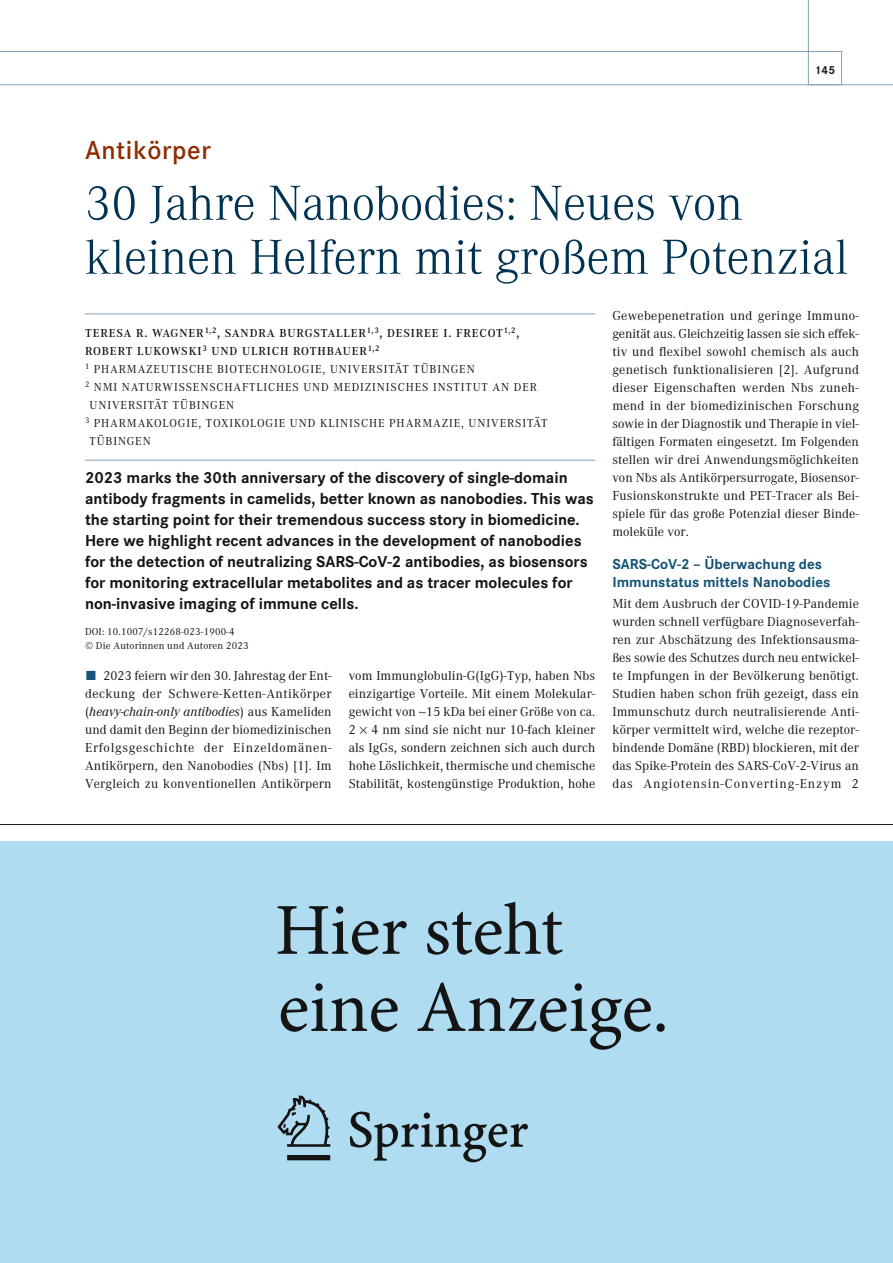
<style>
.page{position:relative;width:893px;height:1263px;background:#fff}
.page>*{position:absolute;margin:0;border:0;box-sizing:border-box;transform-origin:0 0}
.t1{font:300 51px/54px "Corporate A";color:#003252}
.t2{font:600 27px "Corporate S";letter-spacing:.02em;color:#8d2d00}
.t3{font:700 16.5px/21px "Corporate S";color:#131413}
.t4{font:700 15px/18px "Corporate S";color:#115273}
.t5{font:13.5px/18px "Corporate A";letter-spacing:.01em;color:#131413;text-align:justify}
.t6{font:12px "Corporate A";letter-spacing:.075em;color:#131413}
.t7{font:600 12px "Corporate A";letter-spacing:.075em;color:#131413}
.t8{font:700 12px "Corporate S";color:#131413}
.t9{font:10.5px/13.5px "Corporate A";letter-spacing:.015em;color:#131413}
.s1{font-family:"The Sans Expert";color:#165478}
.s2{font-style:italic}
</style>
<div class="page">
<hr style="left:85px;top:314px;width:510px;height:1px;background:#84a2ba">
<hr style="left:85px;top:460px;width:510px;height:1px;background:#84a2ba">
<div style="left:0;top:842px;width:893px;height:421px;background:#afdcf1"></div>
<svg style="left:278px;top:902px;width:387px;height:148px"></svg>
<svg style="left:278px;top:1095px;width:250px;height:67px"></svg>
<hr style="left:0;top:824px;width:893px;height:1px;background:#131413">
<svg style="left:0;top:0;width:893px;height:85px"></svg>
<p class="t8" style="left:814px;top:66px;width:22px">145</p>
<h2 class="t2" style="left:85px;top:141px;width:127px">Antikörper</h2>
<h1 class="t1" style="left:85px;top:181px;width:764px">30 Jahre Nanobodies: Neues von kleinen Helfern mit großem Potenzial</h1>
<p class="t7" style="left:85px;top:329px;width:436px">TERESA R. WAGNER<sup>1,2</sup>, SANDRA BURGSTALLER<sup>1,3</sup>, DESIREE I. FRECOT<sup>1,2</sup>,</p>
<p class="t7" style="left:85px;top:347px;width:296px">ROBERT LUKOWSKI<sup>3</sup> UND ULRICH ROTHBAUER<sup>1,2</sup></p>
<p class="t6" style="left:85px;top:365px;width:391px"><sup>1</sup> PHARMAZEUTISCHE BIOTECHNOLOGIE, UNIVERSITÄT TÜBINGEN</p>
<p class="t6" style="left:85px;top:383px;width:453px"><sup>2</sup> NMI NATURWISSENSCHAFTLICHES UND MEDIZINISCHES INSTITUT AN DER</p>
<p class="t6" style="left:89px;top:401px;width:146px">UNIVERSITÄT TÜBINGEN</p>
<p class="t6" style="left:85px;top:419px;width:464px"><sup>3</sup> PHARMAKOLOGIE, TOXIKOLOGIE UND KLINISCHE PHARMAZIE, UNIVERSITÄT</p>
<p class="t6" style="left:89px;top:437px;width:63px">TÜBINGEN</p>
<p class="t3" style="left:85px;top:468px;width:510px">2023 marks the 30th anniversary of the discovery of single-domain antibody fragments in camelids, better known as nanobodies. This was the starting point for their tremendous success story in biomedicine.<br>Here we highlight recent advances in the development of nanobodies for the detection of neutralizing SARS-CoV-2 antibodies, as biosensors for monitoring extracellular metabolites and as tracer molecules for non-invasive imaging of immune cells.</p>
<p class="t9" style="left:85px;top:626px;width:165px">DOI: 10.1007/s12268-023-1900-4<br>© Die Autorinnen und Autoren 2023</p>
<p class="t5" style="left:85px;top:668px;width:248px"><span class="s1">ó</span> 2023 feiern wir den 30. Jahrestag der Ent&shy;deckung der Schwere-Ketten-Antikörper (<span class="s2">heavy-chain-only antibodies</span>) aus Kameliden und damit den Beginn der biomedizinischen Erfolgsgeschichte der Einzeldomänen-Antikörpern, den Nanobodies (Nbs) [1]. Im Vergleich zu konventionellen Antikörpern</p>
<p class="t5" style="left:349px;top:668px;width:248px">vom Immunglobulin-G(IgG)-Typ, haben Nbs einzigartige Vorteile. Mit einem Molekular&shy;gewicht von ∼15 kDa bei einer Größe von ca.<br>2 4 nm sind sie nicht nur 10-fach kleiner als IgGs, sondern zeichnen sich auch durch hohe Löslichkeit, thermische und chemische Stabilität, kostengünstige Produktion, hohe</p>
<p class="t5" style="left:612px;top:308px;width:248px">Gewebepenetration und geringe Immuno&shy;genität aus. Gleichzeitig lassen sie sich effek&shy;tiv und flexibel sowohl chemisch als auch genetisch funktionalisieren [2]. Aufgrund dieser Eigenschaften werden Nbs zuneh&shy;mend in der biomedizinischen Forschung sowie in der Diagnostik und Therapie in viel&shy;fältigen Formaten eingesetzt. Im Folgenden stellen wir drei Anwendungsmöglichkeiten von Nbs als Antikörpersurrogate, Biosensor-Fusionskonstrukte und PET-Tracer als Bei&shy;spiele für das große Potenzial dieser Binde&shy;moleküle vor.</p>
<p class="t4" style="left:612px;top:557px;width:220px">SARS-CoV-2 – Überwachung des<br>Immunstatus mittels Nanobodies</p>
<p class="t5" style="left:612px;top:596px;width:248px">Mit dem Ausbruch der COVID-19-Pandemie wurden schnell verfügbare Diagnoseverfah&shy;ren zur Abschätzung des Infektionsausma&shy;ßes sowie des Schutzes durch neu entwickel&shy;te Impfungen in der Bevölkerung benötigt.<br>Studien haben schon früh gezeigt, dass ein Immunschutz durch neutralisierende Anti&shy;körper vermittelt wird, welche die rezeptor&shy;bindende Domäne (RBD) blockieren, mit der das Spike-Protein des SARS-CoV-2-Virus an das Angiotensin-Converting-Enzym 2</p>
</div>
